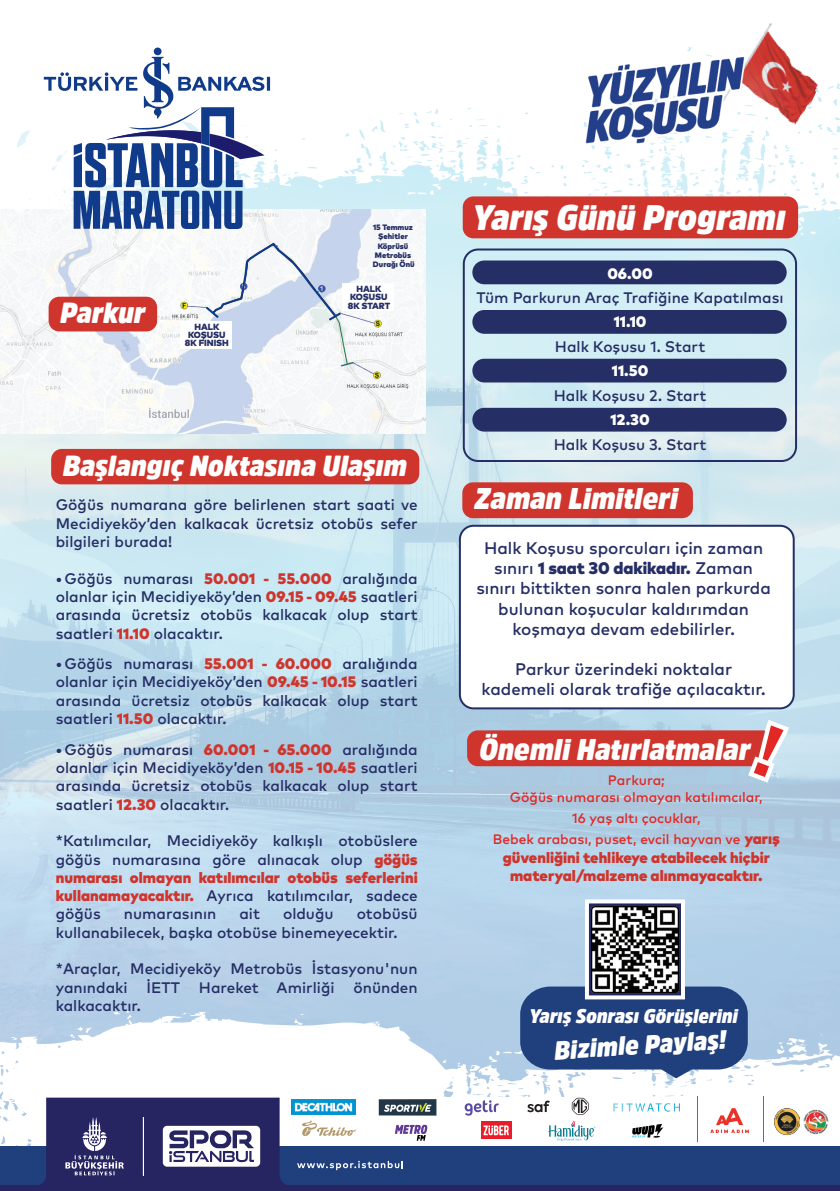
<style>
.page{position:relative;width:840px;height:1191px;background:#fff}
.page>*{position:absolute;margin:0;border:0;box-sizing:border-box;transform-origin:0 0}
.t1{font:italic 900 35.4px "Amsi Pro Narw";color:#fff}
.t2{font:italic 900 30px "Amsi Pro Narw";color:#fff}
.t3{font:italic 900 29px "Amsi Pro Narw";color:#fff}
.t4{font:italic 900 26.2px "Amsi Pro Narw";color:#fff}
.t5{font:italic 900 19.6px "Amsi Pro Narw";color:#fff}
.t6{font:500 16.8px/20.2px "Mark Pro";color:#252e65;text-align:center}
.t7{font:500 15.2px/18.4px "Mark Pro";color:#252e65;text-align:justify}
.t8{font:900 15.2px/18.4px "Mark Pro";color:#cf352d;text-align:center}
.t9{font:900 15.2px "Mark Pro";color:#fff}
.t10{font:500 13.8px/16.4px "Mark Pro";color:#e22725;text-align:center}
.t11{font:900 9px/8.4px "Mark Pro";color:#252e65;text-align:center}
.t12{font:900 7.8px/9.4px "Mark Pro";color:#252e65;text-align:center}
.s1{font-weight:900;color:#cf352d}
.s2{font-weight:900}
.s3{font-weight:900;font-size:15.2px;color:#cf352d}
</style>
<div class="page">
<img style="left:0;top:47px;width:839px;height:1099px">
<img style="left:1px;top:209px;width:424px;height:224px">
<div style="left:342px;top:283px;width:51px;height:28px;background:#fff"></div>
<div style="left:180px;top:321px;width:51px;height:28px;background:#fff"></div>
<div style="left:462px;top:196px;width:335px;height:42px;background:#cf352d;border-radius:11px"></div>
<div style="left:49px;top:297px;width:108px;height:34px;background:#cf352d;border-radius:11px"></div>
<svg style="left:520px;top:986px;width:227px;height:92px;background:#3a568d"></svg>
<svg style="left:584px;top:899px;width:100px;height:100px"></svg>
<img style="left:591px;top:906px;width:86px;height:86px">
<div style="left:459px;top:526px;width:334px;height:182px;background:#fff;border-radius:14px"></div>
<div style="left:458px;top:525px;width:336px;height:184px;border:2px solid #242f66;border-radius:14px"></div>
<div style="left:462px;top:482px;width:230px;height:36px;background:#cf352d;border-radius:11px"></div>
<div style="left:467px;top:730px;width:305px;height:36px;background:#cf352d;border-radius:11px"></div>
<svg style="left:6px;top:1020px;width:459px;height:102px"></svg>
<div style="left:51px;top:449px;width:368px;height:35px;background:#cf352d;border-radius:11px"></div>
<svg style="left:747px;top:720px;width:41px;height:62px"></svg>
<svg style="left:204px;top:244px;width:139px;height:78px"></svg>
<div style="left:279px;top:1097px;width:560px;height:49px;background:#fff"></div>
<div style="left:0;top:1146px;width:839px;height:45px;background:#203f7d"></div>
<div style="left:0;top:1185px;width:839px;height:6px;background:#272462"></div>
<svg style="left:297px;top:1160px;width:106px;height:10px"></svg>
<svg style="left:36px;top:1097px;width:250px;height:88px;background:#4e4c7f"></svg>
<hr style="left:696px;top:1096px;width:1px;height:45px;background:#696b6c">
<hr style="left:762px;top:1096px;width:1px;height:45px;background:#696b6c">
<svg style="left:710px;top:1108px;width:38px;height:25px"></svg>
<svg style="left:527px;top:1100px;width:22px;height:12px"></svg>
<svg style="left:613px;top:1103px;width:66px;height:8px"></svg>
<svg style="left:464px;top:1100px;width:34px;height:15px"></svg>
<svg style="left:394px;top:1124px;width:33px;height:16px"></svg>
<svg style="left:548px;top:1120px;width:47px;height:21px"></svg>
<svg style="left:632px;top:1123px;width:31px;height:14px"></svg>
<svg style="left:302px;top:1120px;width:54px;height:16px"></svg>
<div style="left:480px;top:1121px;width:31px;height:18px;background:#ea1c29"></div>
<svg style="left:483px;top:1125px;width:26px;height:10px"></svg>
<img style="left:291px;top:1099px;width:64px;height:16px">
<svg style="left:571px;top:1097px;width:17px;height:17px"></svg>
<div style="left:378px;top:1099px;width:58px;height:16px;background:#213646"></div>
<svg style="left:384px;top:1103px;width:47px;height:8px"></svg>
<img style="left:774px;top:1108px;width:25px;height:26px">
<img style="left:803px;top:1109px;width:25px;height:25px">
<img style="left:677px;top:23px;width:157px;height:187px">
<img style="left:584px;top:56px;width:161px;height:89px">
<svg style="left:44px;top:48px;width:226px;height:181px"></svg>
<div style="left:472px;top:260px;width:314px;height:24px;background:#252e65;border-radius:12px"></div>
<div style="left:472px;top:310px;width:314px;height:24px;background:#252e65;border-radius:12px"></div>
<div style="left:472px;top:359px;width:314px;height:23px;background:#252e65;border-radius:12px"></div>
<div style="left:472px;top:408px;width:314px;height:23px;background:#252e65;border-radius:12px"></div>
<div style="left:462px;top:248px;width:334px;height:214px;border:2px solid #252e65;border-radius:14px"></div>
<h3 class="t3" style="left:60px;top:293px;width:86px">Parkur</h3>
<p class="t11" style="left:185px;top:322px;width:45px">HALK<br>KOŞUSU<br>8K FINISH</p>
<p class="t12" style="left:373px;top:221px;width:43px">15 Temmuz<br>Şehitler<br>Köprüsü<br>Metrobüs<br>Durağı Önü</p>
<p class="t11" style="left:347px;top:284px;width:44px">HALK<br>KOŞUSU<br>8K START</p>
<h3 class="t3" style="left:63px;top:446px;width:345px">Başlangıç Noktasına Ulaşım</h3>
<p class="t7" style="left:56px;top:494px;width:363px">Göğüs numarana göre belirlenen start saati ve Mecidiyeköy’den kalkacak ücretsiz otobüs sefer bilgileri burada!</p>
<p class="t7" style="left:56px;top:568px;width:363px">• Göğüs numarası <span class="s1">50.001 - 55.000</span> aralığında olanlar için Mecidiyeköy’den <span class="s1">09.15 - 09.45</span> saatleri arasında ücretsiz otobüs kalkacak olup start saatleri <span class="s1">11.10</span> olacaktır.</p>
<p class="t7" style="left:56px;top:653px;width:363px">• Göğüs numarası <span class="s1">55.001 - 60.000</span> aralığında olanlar için Mecidiyeköy’den <span class="s1">09.45 - 10.15</span> saatleri arasında ücretsiz otobüs kalkacak olup start saatleri <span class="s1">11.50</span> olacaktır.</p>
<p class="t7" style="left:56px;top:739px;width:363px">• Göğüs numarası <span class="s1">60.001 - 65.000</span> aralığında olanlar için Mecidiyeköy’den <span class="s1">10.15 - 10.45</span> saatleri arasında ücretsiz otobüs kalkacak olup start saatleri <span class="s1">12.30</span> olacaktır.</p>
<p class="t7" style="left:56px;top:830px;width:363px">*Katılımcılar, Mecidiyeköy kalkışlı otobüslere göğüs numarasına göre alınacak olup <span class="s1">göğüs numarası olmayan katılımcılar otobüs seferlerini kullanamayacaktır.</span> Ayrıca katılımcılar, sadece göğüs</p>
<p class="t7" style="left:56px;top:903px;width:363px;text-indent:301px">otobüsü kullanabilecek, başka otobüse binemeyecektir.</p>
<p class="t7" style="left:56px;top:958px;width:363px">*Araçlar, Mecidiyeköy Metrobüs İstasyonu'nun yanındaki İETT Hareket Amirliği önünden kalkacaktır.</p>
<p class="t7" style="left:124px;top:903px;width:94px">numarasının</p>
<p class="t7" style="left:239px;top:903px;width:22px">ait</p>
<p class="t7" style="left:283px;top:903px;width:52px">olduğu</p>
<h1 class="t1" style="left:472px;top:193px;width:315px">Yarış Günü Programı</h1>
<p class="t9" style="left:607px;top:261px;width:47px">06.00</p>
<p class="t7" style="left:476px;top:287px;width:308px">Tüm Parkurun Araç Trafiğine Kapatılması</p>
<p class="t9" style="left:613px;top:310px;width:34px">11.10</p>
<p class="t7" style="left:554px;top:336px;width:152px">Halk Koşusu 1. Start</p>
<p class="t9" style="left:611px;top:359px;width:38px">11.50</p>
<p class="t7" style="left:553px;top:385px;width:154px">Halk Koşusu 2. Start</p>
<p class="t9" style="left:610px;top:408px;width:41px">12.30</p>
<p class="t7" style="left:553px;top:434px;width:154px">Halk Koşusu 3. Start</p>
<h2 class="t2" style="left:474px;top:478px;width:205px">Zaman Limitleri</h2>
<p class="t6" style="left:476px;top:536px;width:296px">Halk Koşusu sporcuları için zaman sınırı <span class="s2">1 saat 30 dakikadır.</span> Zaman sınırı bittikten sonra halen parkurda bulunan koşucular kaldırımdan koşmaya devam edebilirler.</p>
<p class="t6" style="left:481px;top:657px;width:285px">Parkur üzerindeki noktalar kademeli olarak trafiğe açılacaktır.</p>
<h2 class="t2" style="left:478px;top:728px;width:273px">Önemli Hatırlatmalar</h2>
<p class="t10" style="left:509px;top:771px;width:254px">Parkura;<br>Göğüs numarası olmayan katılımcılar,</p>
<p class="t10" style="left:492px;top:806px;width:288px;line-height:21.4px">16 yaş altı çocuklar,<br>Bebek arabası, puset, evcil hayvan ve <span class="s3">yarış</span></p>
<p class="t8" style="left:502px;top:847px;width:268px">güvenliğini tehlikeye atabilecek hiçbir materyal/malzeme alınmayacaktır.</p>
<p class="t5" style="left:528px;top:1002px;width:210px">Yarış Sonrası Görüşlerini</p>
<h3 class="t4" style="left:552px;top:1032px;width:174px;rotate:-4deg">Bizimle Paylaş!</h3>
</div>
